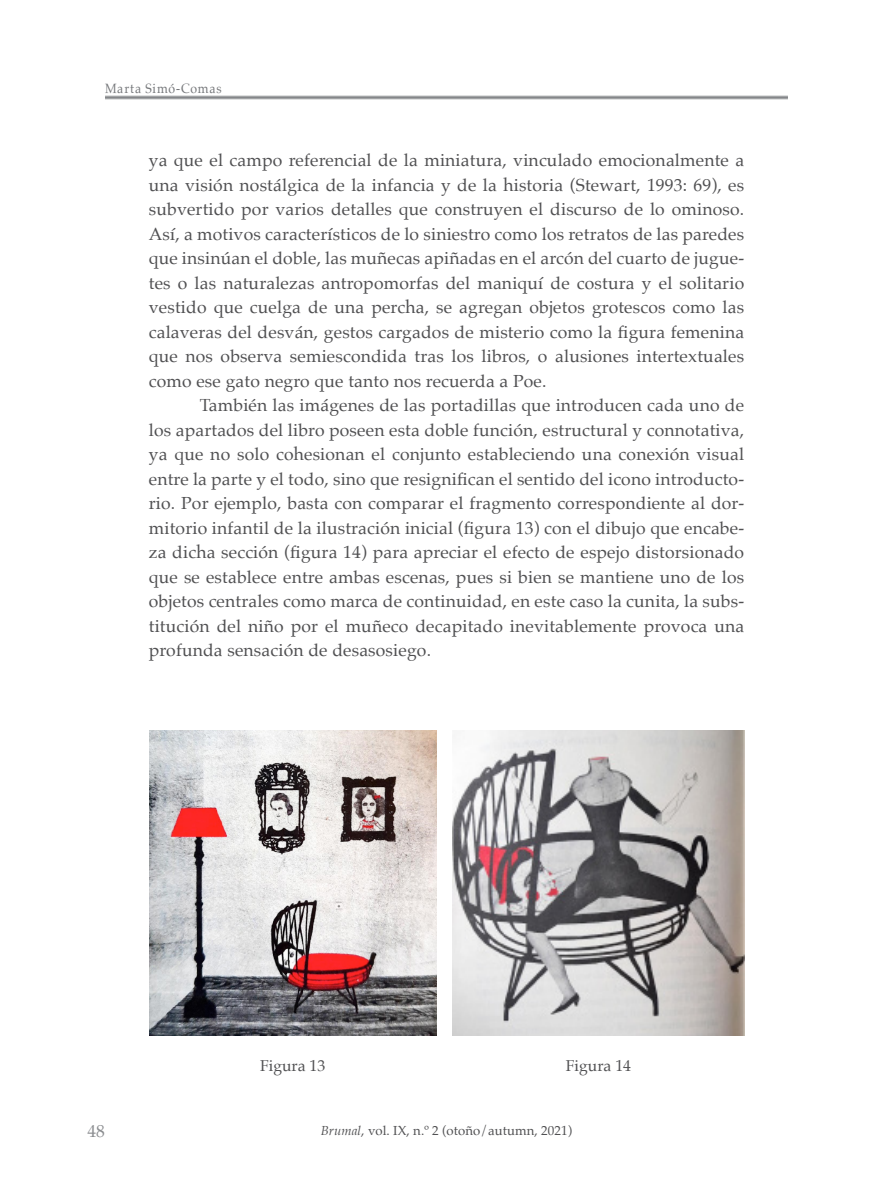
<style>
.page{position:relative;width:893px;height:1191px;background:#fff}
.page>*{position:absolute;margin:0;border:0;box-sizing:border-box;transform-origin:0 0}
.txt_gral_español{font:17.5px/24.5px "Palatino";letter-spacing:.01em;color:#505052;text-align:justify}
.t1{font:17.5px "Palatino";color:#8b8d90}
.t2{font:15.75px "Palatino";color:#505052}
.t3{font:13.47px "Palatino";letter-spacing:.065em;color:#76787b;scale:.91 1}
.t4{font:13.12px "Palatino";letter-spacing:.005em;color:#505052}
.s1{font-style:italic}
</style>
<div class="page">
<hr style="left:105px;top:96px;width:683px;height:1px;background:#848689">
<hr style="left:105px;top:97px;width:683px;height:1px;background:#848689">
<hr style="left:105px;top:98px;width:683px;height:1px;background:#848689">
<img style="left:149px;top:730px;width:288px;height:305px">
<img style="left:452px;top:730px;width:293px;height:305px">
<p class="t3" style="left:105px;top:77px;width:130px">Marta Simó-Comas</p>
<p class="txt_gral_español" style="left:149px;top:148px;width:597px">ya que el campo referencial de la miniatura, vinculado emocionalmente a una visión nostálgica de la infancia y de la historia (Stewart, 1993: 69), es subvertido por varios detalles que construyen el discurso de lo ominoso.<br>Así, a motivos característicos de lo siniestro como los retratos de las paredes que insinúan el doble, las muñecas apiñadas en el arcón del cuarto de jugue&shy;tes o las naturalezas antropomorfas del maniquí de costura y el solitario vestido que cuelga de una percha, se agregan objetos grotescos como las calaveras del desván, gestos cargados de misterio como la figura femenina que nos observa semiescondida tras los libros, o alusiones intertextuales como ese gato negro que tanto nos recuerda a Poe.</p>
<p class="txt_gral_español" style="left:149px;top:393px;width:597px;text-indent:51px">También las imágenes de las portadillas que introducen cada uno de los apartados del libro poseen esta doble función, estructural y connotativa, ya que no solo cohesionan el conjunto estableciendo una conexión visual entre la parte y el todo, sino que resignifican el sentido del icono introducto&shy;rio. Por ejemplo, basta con comparar el fragmento correspondiente al dor&shy;mitorio infantil de la ilustración inicial (figura 13) con el dibujo que encabe&shy;za dicha sección (figura 14) para apreciar el efecto de espejo distorsionado que se establece entre ambas escenas, pues si bien se mantiene uno de los objetos centrales como marca de continuidad, en este caso la cunita, la subs&shy;titución del niño por el muñeco decapitado inevitablemente provoca una profunda sensación de desasosiego.</p>
<p class="t2" style="left:260px;top:1052px;width:67px">Figura 13</p>
<p class="t2" style="left:566px;top:1052px;width:67px">Figura 14</p>
<p class="t1" style="left:87px;top:1116px;width:19px">48</p>
<p class="t4" style="left:321px;top:1119px;width:253px"><span class="s1">Brumal</span>, vol. IX, n.º 2 (otoño/autumn, 2021)</p>
</div>
